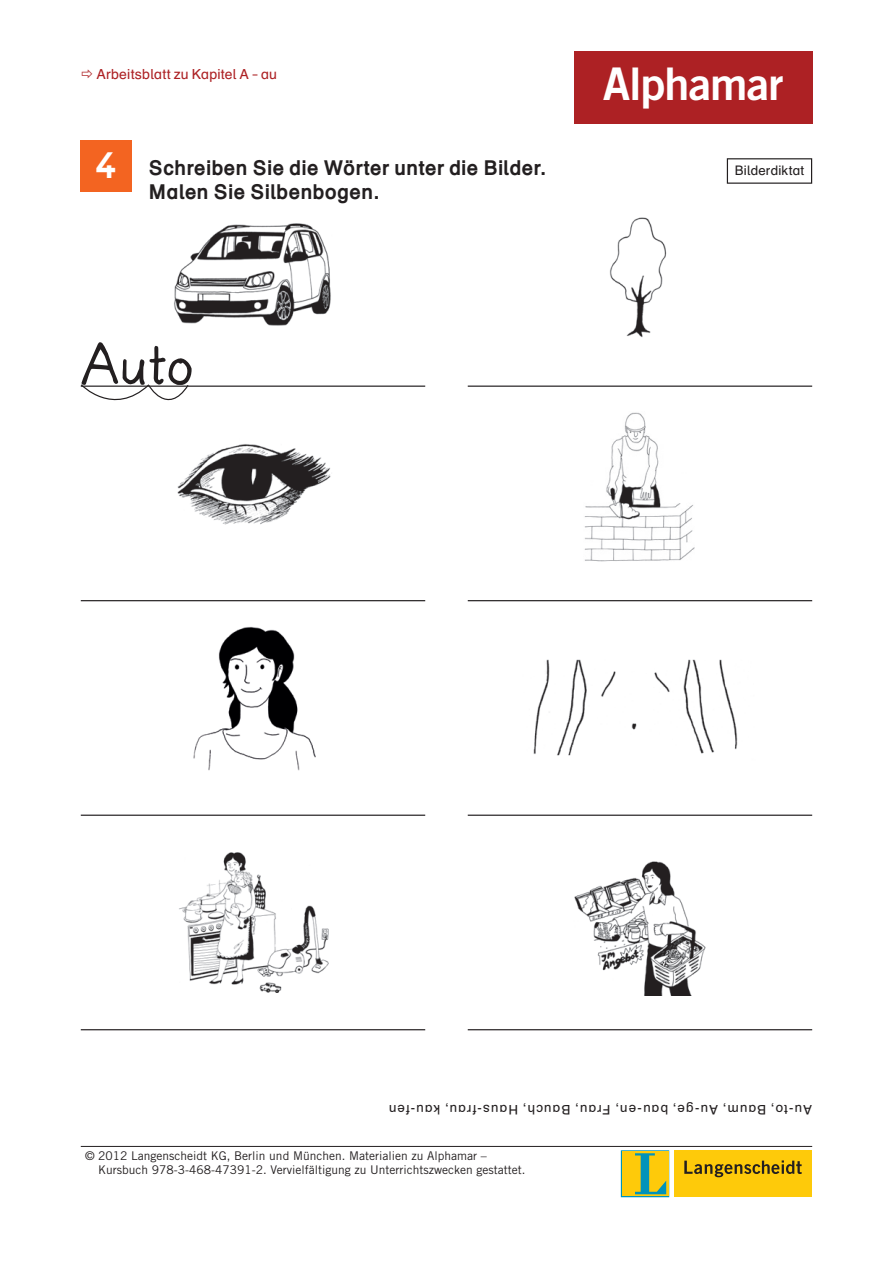
<style>
.page{position:relative;width:893px;height:1263px;background:#fff}
.page>*{position:absolute;margin:0;border:0;box-sizing:border-box;transform-origin:0 0}
.t1{font:55.5px "Willy";color:#231f20}
.t2{font:45px "Trade Gothic Bold Two";letter-spacing:-.02em;color:#fff}
.t3{font:37.5px "DR HH Unicode Bold";color:#fff}
.t4{font:21px/24px "DR HH Unicode Bold";letter-spacing:.02em;color:#231f20}
.t5{font:14.25px "DR HH Unicode";letter-spacing:.005em;color:#ad2124}
.t6{font:13.5px "DR HH Unicode";letter-spacing:.075em;color:#231f20}
.t7{font:13.5px "DR HH Unicode";letter-spacing:.005em;color:#231f20}
.t8{font:12px/14.2px "Trade Gothic";color:#231f20}
</style>
<div class="page">
<hr style="left:81px;top:1146px;width:731px;height:1px;background:#231f20">
<div style="left:674px;top:1150px;width:137px;height:47px;background:#feca0a"></div>
<svg style="left:684px;top:1160px;width:118px;height:17px"></svg>
<svg style="left:621px;top:1150px;width:48px;height:47px;background:#b9bb3b"></svg>
<div style="left:574px;top:51px;width:238px;height:72px;background:#ad2124"></div>
<hr style="left:81px;top:386px;width:344px;height:1px;background:#231f20">
<hr style="left:468px;top:386px;width:344px;height:1px;background:#231f20">
<hr style="left:81px;top:600px;width:344px;height:1px;background:#231f20">
<hr style="left:468px;top:600px;width:344px;height:1px;background:#231f20">
<hr style="left:81px;top:815px;width:344px;height:1px;background:#231f20">
<hr style="left:468px;top:815px;width:344px;height:1px;background:#231f20">
<hr style="left:81px;top:1029px;width:344px;height:1px;background:#231f20">
<hr style="left:468px;top:1029px;width:344px;height:1px;background:#231f20">
<div style="left:81px;top:140px;width:51px;height:51px;background:#f36421"></div>
<svg style="left:726px;top:158px;width:87px;height:26px"></svg>
<svg style="left:80px;top:384px;width:110px;height:17px"></svg>
<img style="left:174px;top:223px;width:157px;height:103px">
<img style="left:177px;top:444px;width:154px;height:81px">
<img style="left:193px;top:626px;width:123px;height:145px">
<img style="left:179px;top:852px;width:150px;height:141px">
<img style="left:574px;top:861px;width:132px;height:134px">
<img style="left:609px;top:217px;width:58px;height:120px">
<img style="left:584px;top:412px;width:111px;height:149px">
<img style="left:533px;top:659px;width:205px;height:97px">
<p class="t5" style="left:96px;top:66px;width:182px">Arbeitsblatt zu Kapitel A – au</p>
<h3 class="t3" style="left:96px;top:143px;width:22px">4</h3>
<h3 class="t4" style="left:149px;top:156px;width:399px">Schreiben Sie die Wörter unter die Bilder.<br>Malen Sie Silbenbogen.</h3>
<h1 class="t1" style="left:81px;top:319px;width:115px">Auto</h1>
<h2 class="t2" style="left:603px;top:56px;width:182px">Alphamar</h2>
<p class="t7" style="left:735px;top:163px;width:71px">Bilderdiktat</p>
<p class="t6" style="left:812px;top:1117px;width:425px;rotate:-180deg">Au-to, Baum, Au-ge, bau-en, Frau, Bauch, Haus-frau, kau-fen</p>
<p class="t8" style="left:98px;top:1148px;width:429px;text-indent:-13px">© 2012 Langenscheidt KG, Berlin und München. Materialien zu Alphamar –<br>Kursbuch 978-3-468-47391-2. Vervielfältigung zu Unterrichtszwecken gestattet.</p>
</div>
